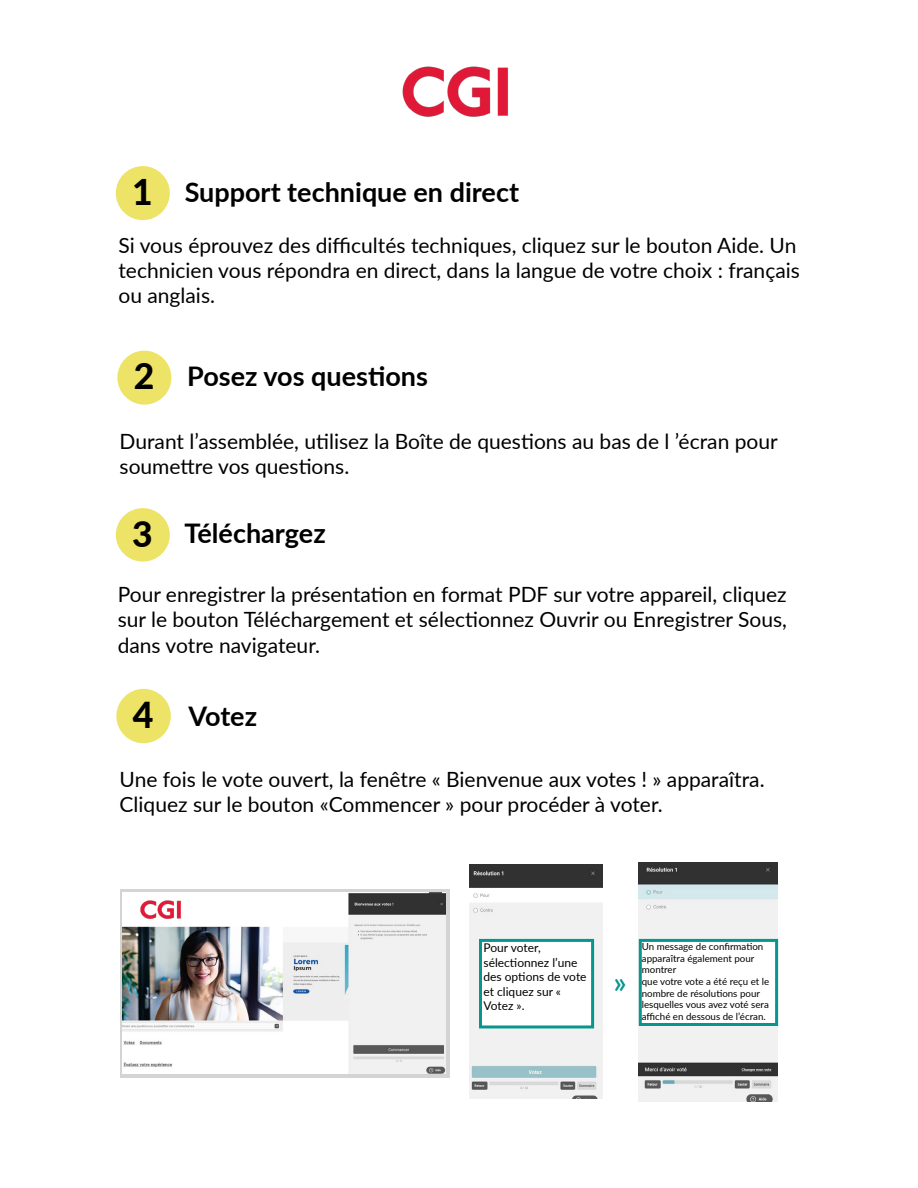
<style>
.page{position:relative;width:918px;height:1188px;background:#fff}
.page>*{position:absolute;margin:0;border:0;box-sizing:border-box;transform-origin:0 0}
.t1{font:800 35.7px "Lato";color:#000}
.t2{font:800 35.4px "Lato";color:#000}
.t3{font:800 35.1px "Lato";color:#000}
.t4{font:600 30px "Lato";color:#06968d}
.t5{font:700 27px "Lato";color:#000}
.t6{font:21px/25.2px "Lato";color:#000}
.t7{font:12px/14.4px "Lato";color:#000}
.t8{font:9.75px/11.7px "Lato";color:#000}
</style>
<div class="page">
<div style="left:120px;top:889px;width:330px;height:189px;background:#d4d4d3"></div>
<img style="left:403px;top:66px;width:106px;height:51px">
<img style="left:122px;top:893px;width:324px;height:181px">
<img style="left:470px;top:865px;width:133px;height:234px">
<img style="left:639px;top:862px;width:139px;height:239px">
<div style="left:116px;top:166px;width:54px;height:54px;background:#ede366;border-radius:50%"></div>
<div style="left:117px;top:351px;width:54px;height:54px;background:#ede366;border-radius:50%"></div>
<div style="left:116px;top:508px;width:54px;height:54px;background:#ede366;border-radius:50%"></div>
<div style="left:116px;top:689px;width:55px;height:54px;background:#ede366;border-radius:50%"></div>
<div style="left:124px;top:894px;width:64px;height:31px;background:#fff"></div>
<img style="left:141px;top:900px;width:40px;height:19px">
<div style="left:479px;top:939px;width:115px;height:89px;background:#fff;border:3px solid #06968d"></div>
<div style="left:639px;top:939px;width:139px;height:87px;background:#fff;border:3px solid #06968d"></div>
<h2 class="t2" style="left:132px;top:166px;width:22px">1</h2>
<p class="t5" style="left:185px;top:172px;width:336px">Support technique en direct</p>
<p class="t6" style="left:119px;top:232px;width:683px">Si vous éprouvez des difficultés techniques, cliquez sur le bouton Aide. Un technicien vous répondra en direct, dans la langue de votre choix : français ou anglais.</p>
<h2 class="t2" style="left:134px;top:350px;width:22px">2</h2>
<p class="t5" style="left:187px;top:357px;width:242px">Posez vos questions</p>
<p class="t6" style="left:120px;top:427px;width:660px">Durant l’assemblée, utilisez la Boîte de questions au bas de l ’écran pour soumettre vos questions.</p>
<h3 class="t3" style="left:132px;top:508px;width:22px">3</h3>
<p class="t5" style="left:185px;top:514px;width:143px">Téléchargez</p>
<p class="t6" style="left:118px;top:581px;width:671px;text-align:justify">Pour enregistrer la présentation en format PDF sur votre appareil, cliquez sur le bouton Téléchargement et sélectionnez Ouvrir ou Enregistrer Sous, dans votre navigateur.</p>
<h1 class="t1" style="left:133px;top:688px;width:22px">4</h1>
<p class="t5" style="left:189px;top:696px;width:70px">Votez</p>
<p class="t6" style="left:120px;top:766px;width:647px">Une fois le vote ouvert, la fenêtre « Bienvenue aux votes ! » apparaîtra.<br>Cliquez sur le bouton «Commencer » pour procéder à voter.</p>
<p class="t7" style="left:484px;top:940px;width:105px">Pour voter, sélectionnez l’une des options de vote et cliquez sur «<br>Votez ».</p>
<p class="t8" style="left:642px;top:940px;width:129px">Un message de confirmation apparaîtra également pour montrer<br>que votre vote a été reçu et le nombre de résolutions pour lesquelles vous avez voté sera affiché en dessous de l’écran.</p>
<h3 class="t4" style="left:613px;top:960px;width:15px">»</h3>
</div>
